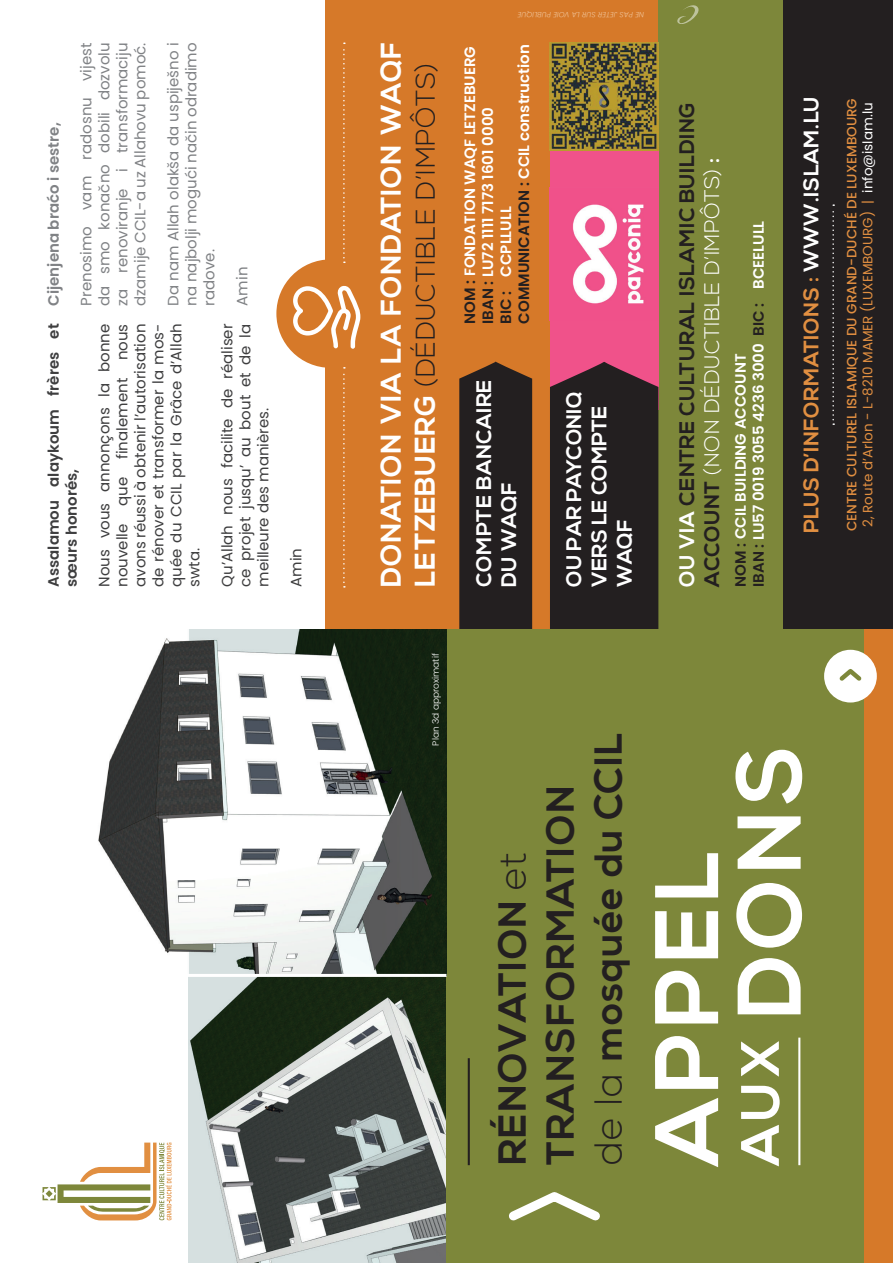
<style>
.page{position:relative;width:893px;height:1263px;background:#fff}
.page>*{position:absolute;margin:0;border:0;box-sizing:border-box;transform-origin:0 0}
.t1{font:700 90px/82.5px "Nexa";letter-spacing:.055em;color:#fff}
.t2{font:700 54px "Nexa";color:#fff}
.t3{font:700 39px/48px "Nexa";letter-spacing:.025em;color:#231f20}
.t4{font:700 28.5px "Nexa";letter-spacing:.02em;color:#fff}
.t5{font:300 27px "Nexa";letter-spacing:.02em;color:#231f20}
.t6{font:700 21px/25.2px "Nexa";letter-spacing:.02em;color:#231f20}
.t7{font:700 21px/25.2px "Nexa";letter-spacing:.015em;color:#fff}
.t8{font:700 21px "Nexa";letter-spacing:.02em;color:#e18f41}
.t9{font:15px/18px "Poppins";color:#3e3e3f;text-align:justify}
.t10{font:15px/18px "Poppins";color:#808285;text-align:justify}
.t11{font:600 15px/18px "Poppins";color:#fff}
.t12{font:600 15px/18px "Poppins";color:#3e3e3f}
.t13{font:600 15px "Poppins";color:#808285}
.t14{font:500 13.5px/16.2px "Poppins";color:#e18f41;text-align:center}
.t15{font:300 9px "Poppins";color:#fff}
.t16{font:italic 300 7.5px "Poppins";color:#f0c296}
.s1{font-weight:700;font-size:28.5px;color:#fff}
.s2{color:#231f20}
.s3{color:#fff}
.s4{font-weight:300;color:#fff}
.s5{font-weight:400}
.s6{font-weight:400;color:#fff}
.s7{font-weight:300}
.s8{font-size:54px;color:#7d873a}
</style>
<div class="page">
<div style="left:325px;top:0;width:51px;height:634px;background:#d67929"></div>
<div style="left:276px;top:259px;width:109px;height:109px;background:#d67929;border-radius:50%"></div>
<svg style="left:293px;top:285px;width:67px;height:64px"></svg>
<svg style="left:343px;top:367px;width:2px;height:221px"></svg>
<svg style="left:343px;top:43px;width:2px;height:220px"></svg>
<div style="left:367px;top:0;width:305px;height:634px;background:#d67929"></div>
<div style="left:658px;top:0;width:126px;height:634px;background:#7d873a"></div>
<div style="left:784px;top:0;width:109px;height:634px;background:#231f20"></div>
<div style="left:459px;top:361px;width:73px;height:268px;background:#231f20"></div>
<svg style="left:677px;top:5px;width:22px;height:19px"></svg>
<svg style="left:832px;top:204px;width:2px;height:221px"></svg>
<div style="left:550px;top:149px;width:108px;height:261px;background:#f0528a"></div>
<img style="left:573px;top:204px;width:71px;height:100px">
<div style="left:550px;top:361px;width:108px;height:268px;background:#231f20"></div>
<img style="left:189px;top:977px;width:257px;height:286px">
<div style="left:446px;top:629px;width:447px;height:634px;background:#7d873a"></div>
<img style="left:98px;top:629px;width:348px;height:345px">
<svg style="left:43px;top:1142px;width:128px;height:78px"></svg>
<hr style="left:468px;top:1058px;width:2px;height:107px;background:#231f20">
<hr style="left:798px;top:1037px;width:2px;height:128px;background:#fff">
<div style="left:865px;top:629px;width:28px;height:634px;background:#d67929"></div>
<div style="left:824px;top:650px;width:53px;height:52px;background:#fff;border-radius:50%"></div>
<svg style="left:839px;top:669px;width:23px;height:12px"></svg>
<svg style="left:509px;top:1192px;width:91px;height:29px"></svg>
<img style="left:549px;top:42px;width:110px;height:108px">
<p class="t13" style="left:45px;top:306px;width:184px;rotate:-90deg">Cijenjena braćo i sestre,</p>
<p class="t10" style="left:77px;top:306px;width:265px;rotate:-90deg">Prenosimo vam radosnu vijest da smo konačno dobili dozvolu za renoviranje i transformaciju dzamije CCIL-a uz Allahovu pomoć.</p>
<p class="t10" style="left:164px;top:306px;width:265px;rotate:-90deg">Da nam Allah olakša da uspiješno i na najbolji mogući način odradimo radove.</p>
<p class="t10" style="left:233px;top:306px;width:40px;rotate:-90deg">Amin</p>
<p class="t12" style="left:45px;top:587px;width:265px;rotate:-90deg">Assalamou alaykoum frères et sœurs honorés,</p>
<p class="t9" style="left:95px;top:587px;width:265px;rotate:-90deg">Nous vous annonçons la bonne nouvelle que finalement nous avons réussi à obtenir l’autorisation de rénover et transformer la mos&shy;quée du CCIL par la Grâce d’Allah swta.</p>
<p class="t9" style="left:218px;top:587px;width:265px;rotate:-90deg">Qu’Allah nous facilite de réaliser ce projet jusqu’ au bout et de la meilleure des manières.</p>
<p class="t9" style="left:287px;top:587px;width:40px;rotate:-90deg">Amin</p>
<h3 class="t4" style="left:374px;top:587px;width:546px;rotate:-90deg">DONATION VIA LA FONDATION WAQF</h3>
<h3 class="t5" style="left:410px;top:587px;width:526px;rotate:-90deg"><span class="s1">LETZEBUERG</span> (DÉDUCTIBLE D’IMPÔTS)</h3>
<p class="t16" style="left:644px;top:19px;width:128px;rotate:-180deg">NE PAS JETER SUR LA VOIE PUBLIQUE</p>
<p class="t11" style="left:461px;top:324px;width:281px;rotate:-90deg"><span class="s2">NOM :</span> FONDATION WAQF LETZEBUERG<br><span class="s2">IBAN :</span> LU72 1111 7173 1601 0000<br><span class="s2">BIC :</span> CCPLLULL<br><span class="s2">COMMUNICATION :</span> CCIL construction</p>
<h3 class="t7" style="left:472px;top:587px;width:209px;rotate:-90deg">COMPTE BANCAIRE<br>DU WAQF</h3>
<h3 class="t7" style="left:562px;top:587px;width:197px;rotate:-90deg">OU PAR PAYCONIQ<br>VERS LE COMPTE<br>WAQF</h3>
<h3 class="t6" style="left:675px;top:587px;width:486px;rotate:-90deg"><span class="s3">OU VIA</span> CENTRE CULTURAL ISLAMIC BUILDING<br>ACCOUNT <span class="s4">(NON DÉDUCTIBLE D’IMPÔTS)</span> <span class="s3">:</span></h3>
<p class="t11" style="left:732px;top:587px;width:368px;rotate:-90deg"><span class="s2">NOM :</span> CCIL BUILDING ACCOUNT<br><span class="s2">IBAN :</span> LU57 0019 3055 4236 3000 <span class="s2">BIC :</span> BCEELULL</p>
<h3 class="t8" style="left:799px;top:533px;width:439px;rotate:-90deg">PLUS D’INFORMATIONS : <span class="s3">WWW.ISLAM.LU</span></h3>
<p class="t14" style="left:844px;top:531px;width:434px;rotate:-90deg">CENTRE CULTUREL ISLAMIQUE DU GRAND-DUCHÉ DE LUXEMBOURG<br><span class="s5">2, Route d’Arlon - L-8210 MAMER (LUXEMBOURG) |</span> <span class="s6">info@islam.lu</span></p>
<p class="t15" style="left:431px;top:745px;width:94px;rotate:-90deg">Plan 3d approximatif</p>
<h3 class="t3" style="left:490px;top:1165px;width:434px;rotate:-90deg">RÉNOVATION <span class="s7">et<br></span>TRANSFORMATION <span class="s7">de la</span> mosquée du CCIL</h3>
<h1 class="t1" style="left:649px;top:1165px;width:422px;rotate:-90deg">APPEL<br><span class="s8">AUX</span> DONS</h1>
<h2 class="t2" style="left:729px;top:1165px;width:127px;rotate:-90deg">AUX</h2>
</div>
